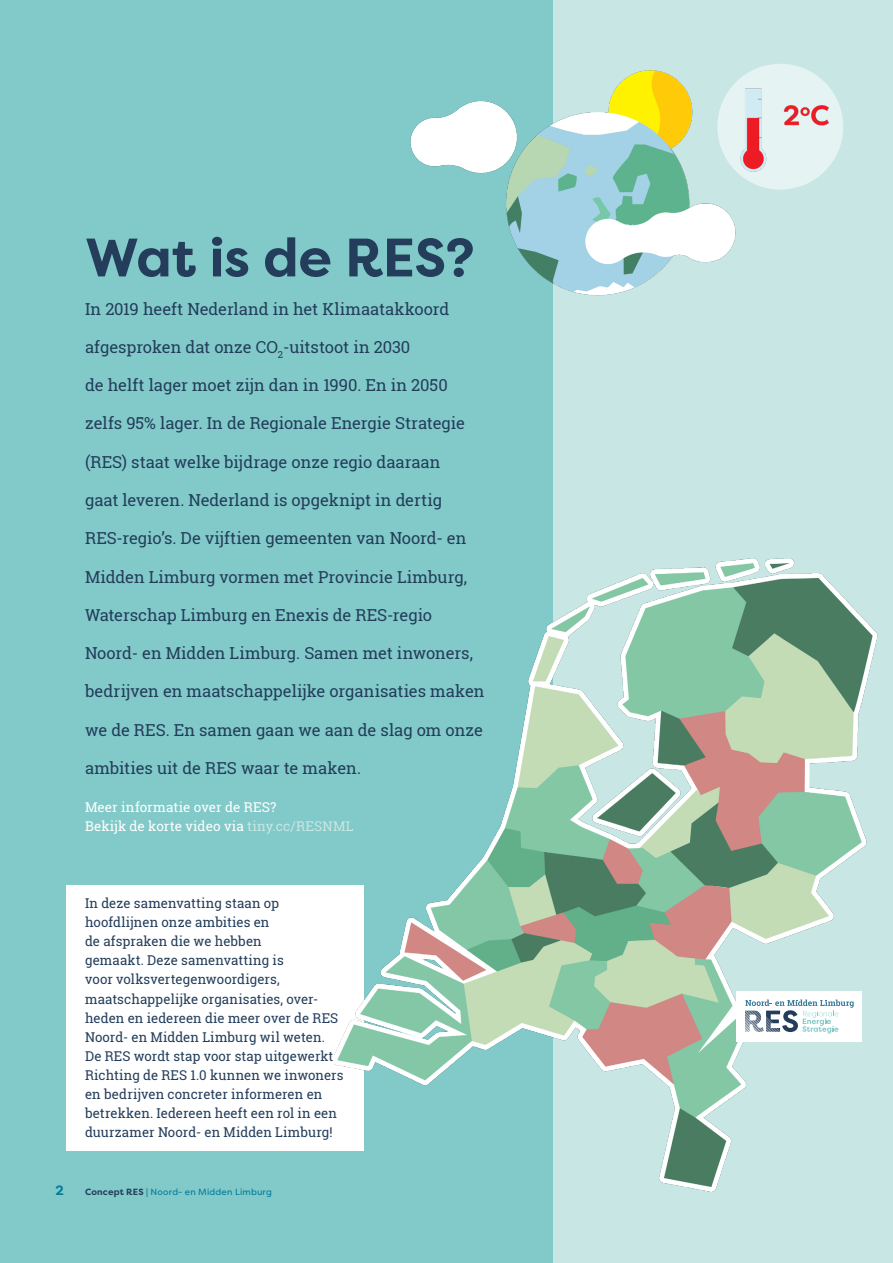
<style>
.page{position:relative;width:893px;height:1263px;background:#fff}
.page>*{position:absolute;margin:0;border:0;box-sizing:border-box;transform-origin:0 0}
.t1{font:700 54px "Filson Pro";letter-spacing:-.005em;color:#233d5a}
.t2{font:16.5px "Roboto Slab";color:#233d5a}
.t3{font:13.5px/19.2px "Roboto Slab";letter-spacing:.005em;color:#233d5a}
.t4{font:13.5px/19.2px "Roboto Slab";letter-spacing:.005em;color:#fff}
.t5{font:700 13.5px "Filson Pro";color:#007b9b}
.t6{font:9px "Filson Pro";letter-spacing:.025em;color:#007b9b}
.s1{color:#c8e6e4}
.s2{font-weight:700;color:#233d5a}
</style>
<div class="page">
<div style="left:327px;top:0;width:566px;height:1263px;background:#c8e6e4"></div>
<div style="left:0;top:0;width:553px;height:1263px;background:#82cac9"></div>
<div style="left:66px;top:885px;width:298px;height:265px;background:#fff"></div>
<img style="left:335px;top:558px;width:543px;height:634px">
<svg style="left:698px;top:1001px;width:38px;height:52px;background:#9bd0b4"></svg>
<div style="left:736px;top:991px;width:126px;height:50px;background:#fff"></div>
<svg style="left:745px;top:999px;width:109px;height:34px"></svg>
<img style="left:410px;top:64px;width:433px;height:232px">
<p class="t1" style="left:85px;top:223px;width:391px">Wat is de RES?</p>
<p class="t2" style="left:85px;top:297px;width:366px">In 2019 heeft Nederland in het Klimaatakkoord</p>
<p class="t2" style="left:85px;top:336px;width:327px">afgesproken dat onze CO<sub>2</sub>-uitstoot in 2030</p>
<p class="t2" style="left:85px;top:374px;width:364px">de helft lager moet zijn dan in 1990. En in 2050</p>
<p class="t2" style="left:85px;top:412px;width:381px">zelfs 95% lager. In de Regionale Energie Strategie</p>
<p class="t2" style="left:85px;top:450px;width:357px">(RES) staat welke bijdrage onze regio daaraan</p>
<p class="t2" style="left:85px;top:489px;width:359px">gaat leveren. Nederland is opgeknipt in dertig</p>
<p class="t2" style="left:85px;top:527px;width:383px">RES-regio’s. De vijftien gemeenten van Noord- en</p>
<p class="t2" style="left:85px;top:565px;width:383px">Midden Limburg vormen met Provincie Limburg,</p>
<p class="t2" style="left:85px;top:603px;width:349px">Waterschap Limburg en Enexis de RES-regio</p>
<p class="t2" style="left:85px;top:642px;width:389px">Noord- en Midden Limburg. Samen met inwoners,</p>
<p class="t2" style="left:85px;top:680px;width:401px">bedrijven en maatschappelijke organisaties maken</p>
<p class="t2" style="left:85px;top:718px;width:399px">we de RES. En samen gaan we aan de slag om onze</p>
<p class="t2" style="left:85px;top:757px;width:277px">ambities uit de RES waar te maken.</p>
<p class="t4" style="left:85px;top:797px;width:270px">Meer informatie over de RES?<br>Bekijk de korte video via <span class="s1">tiny.cc/RESNML</span></p>
<p class="t5" style="left:55px;top:1182px;width:10px">2</p>
<p class="t3" style="left:85px;top:893px;width:260px">In deze samenvatting staan op hoofdlijnen onze ambities en<br>de afspraken die we hebben<br>gemaakt. Deze samenvatting is<br>voor volksvertegenwoordigers, maatschappelijke organisaties, over&shy;heden en iedereen die meer over de RES Noord- en Midden Limburg wil weten.<br>De RES wordt stap voor stap uitgewerkt.<br>Richting de RES 1.0 kunnen we inwoners en bedrijven concreter informeren en betrekken. Iedereen heeft een rol in een duurzamer Noord- en Midden Limburg!</p>
<p class="t6" style="left:85px;top:1186px;width:188px"><span class="s2">Concept RES</span> | Noord- en Midden Limburg</p>
</div>
